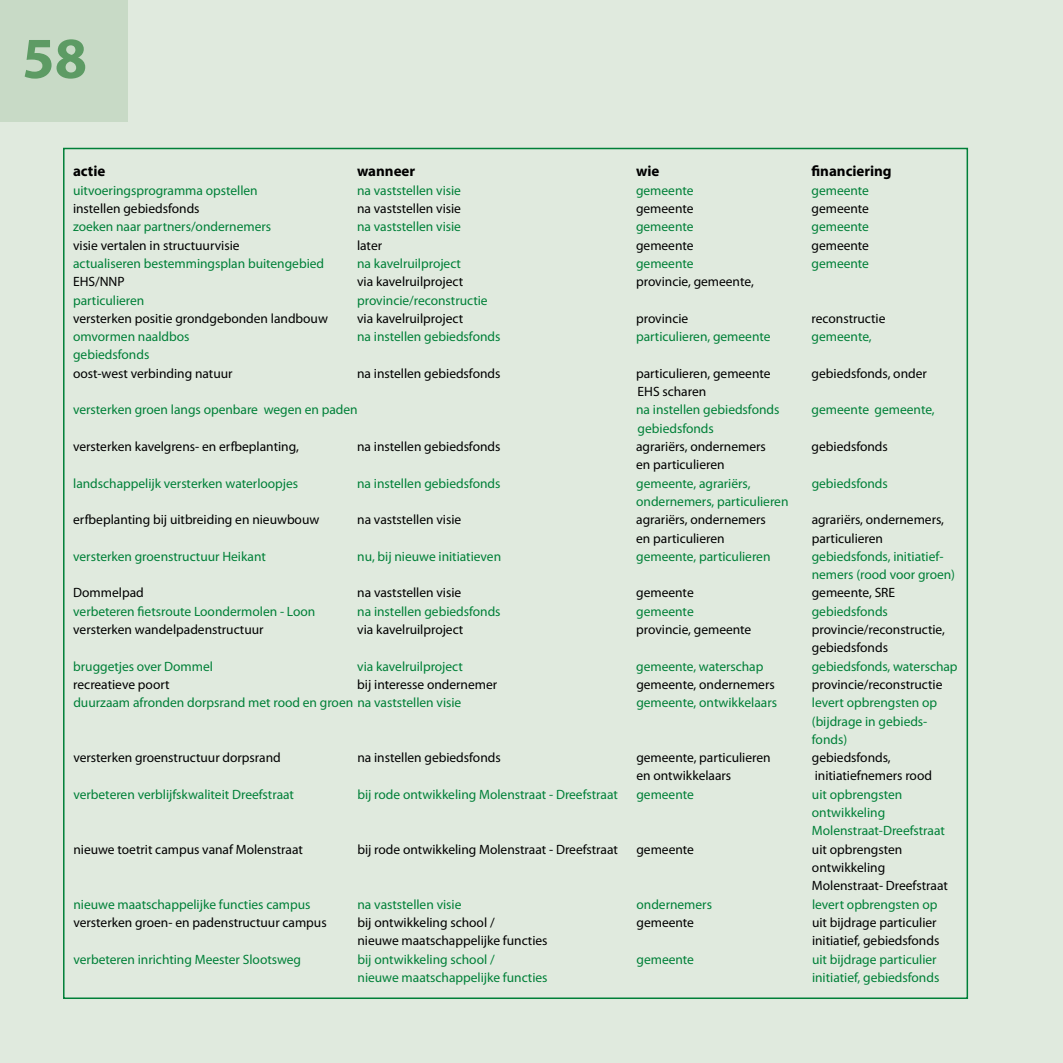
<style>
.page{position:relative;width:1063px;height:1063px;background:#e0eade}
.page>*{position:absolute;margin:0;border:0;box-sizing:border-box;transform-origin:0 0}
.t1{font:700 58.5px "Myriad Pro";color:#5d9b64}
.t2{font:700 15px "Myriad Pro";color:#000}
.t3{font:13.5px/18.3px "Myriad Pro";color:#008038}
.t4{font:13.5px/18.3px "Myriad Pro";color:#000}
</style>
<div class="page">
<div style="left:0;top:0;width:128px;height:122px;background:#c8dac6"></div>
<h1 class="t1" style="left:22px;top:20px;width:66px">58</h1>
<p class="t2" style="left:73px;top:162px;width:34px">actie</p>
<p class="t2" style="left:357px;top:162px;width:60px">wanneer</p>
<p class="t2" style="left:636px;top:162px;width:25px">wie</p>
<p class="t2" style="left:812px;top:162px;width:82px">financiering</p>
<p class="t3" style="left:73px;top:181px;width:186px">uitvoeringsprogramma opstellen</p>
<p class="t3" style="left:357px;top:181px;width:106px">na vaststellen visie</p>
<p class="t3" style="left:636px;top:181px;width:59px">gemeente</p>
<p class="t3" style="left:812px;top:181px;width:59px">gemeente</p>
<p class="t4" style="left:73px;top:199px;width:128px">instellen gebiedsfonds</p>
<p class="t4" style="left:357px;top:199px;width:106px">na vaststellen visie</p>
<p class="t4" style="left:636px;top:199px;width:59px">gemeente</p>
<p class="t4" style="left:812px;top:199px;width:59px">gemeente</p>
<p class="t3" style="left:73px;top:217px;width:200px">zoeken naar partners/ondernemers</p>
<p class="t3" style="left:357px;top:217px;width:106px">na vaststellen visie</p>
<p class="t3" style="left:636px;top:217px;width:59px">gemeente</p>
<p class="t3" style="left:812px;top:217px;width:59px">gemeente</p>
<p class="t4" style="left:73px;top:236px;width:168px">visie vertalen in structuurvisie</p>
<p class="t4" style="left:357px;top:236px;width:27px">later</p>
<p class="t4" style="left:636px;top:236px;width:59px">gemeente</p>
<p class="t4" style="left:812px;top:236px;width:59px">gemeente</p>
<p class="t3" style="left:73px;top:254px;width:253px">actualiseren bestemmingsplan buitengebied</p>
<p class="t3" style="left:357px;top:254px;width:105px">na kavelruilproject</p>
<p class="t3" style="left:636px;top:254px;width:59px">gemeente</p>
<p class="t3" style="left:812px;top:254px;width:59px">gemeente</p>
<p class="t4" style="left:73px;top:272px;width:53px">EHS/NNP</p>
<p class="t4" style="left:357px;top:272px;width:108px">via kavelruilproject</p>
<p class="t4" style="left:636px;top:272px;width:119px">provincie, gemeente,</p>
<p class="t3" style="left:73px;top:291px;width:73px">particulieren</p>
<p class="t3" style="left:357px;top:291px;width:132px">provincie/reconstructie</p>
<p class="t4" style="left:73px;top:309px;width:256px">versterken positie grondgebonden landbouw</p>
<p class="t4" style="left:357px;top:309px;width:108px">via kavelruilproject</p>
<p class="t4" style="left:636px;top:309px;width:54px">provincie</p>
<p class="t4" style="left:812px;top:309px;width:75px">reconstructie</p>
<p class="t3" style="left:73px;top:327px;width:118px">omvormen naaldbos</p>
<p class="t3" style="left:357px;top:327px;width:145px">na instellen gebiedsfonds</p>
<p class="t3" style="left:636px;top:327px;width:136px">particulieren, gemeente</p>
<p class="t3" style="left:812px;top:327px;width:62px">gemeente,</p>
<p class="t3" style="left:73px;top:346px;width:78px">gebiedsfonds</p>
<p class="t4" style="left:73px;top:364px;width:161px">oost-west verbinding natuur</p>
<p class="t4" style="left:357px;top:364px;width:145px">na instellen gebiedsfonds</p>
<p class="t4" style="left:636px;top:364px;width:136px">particulieren, gemeente</p>
<p class="t4" style="left:812px;top:364px;width:117px">gebiedsfonds, onder</p>
<p class="t4" style="left:638px;top:382px;width:70px">EHS scharen</p>
<p class="t3" style="left:73px;top:400px;width:286px">versterken groen langs openbare wegen en paden</p>
<p class="t3" style="left:636px;top:400px;width:145px">na instellen gebiedsfonds</p>
<p class="t3" style="left:812px;top:400px;width:125px">gemeente gemeente,</p>
<p class="t3" style="left:638px;top:419px;width:78px">gebiedsfonds</p>
<p class="t4" style="left:73px;top:437px;width:227px">versterken kavelgrens- en erfbeplanting,</p>
<p class="t4" style="left:357px;top:437px;width:145px">na instellen gebiedsfonds</p>
<p class="t4" style="left:636px;top:437px;width:131px">agrariërs, ondernemers</p>
<p class="t4" style="left:812px;top:437px;width:78px">gebiedsfonds</p>
<p class="t4" style="left:636px;top:455px;width:90px">en particulieren</p>
<p class="t3" style="left:73px;top:474px;width:227px">landschappelijk versterken waterloopjes</p>
<p class="t3" style="left:357px;top:474px;width:145px">na instellen gebiedsfonds</p>
<p class="t3" style="left:636px;top:474px;width:116px">gemeente, agrariërs,</p>
<p class="t3" style="left:812px;top:474px;width:78px">gebiedsfonds</p>
<p class="t3" style="left:636px;top:492px;width:154px">ondernemers, particulieren</p>
<p class="t4" style="left:73px;top:510px;width:248px">erfbeplanting bij uitbreiding en nieuwbouw</p>
<p class="t4" style="left:357px;top:510px;width:106px">na vaststellen visie</p>
<p class="t4" style="left:636px;top:510px;width:131px">agrariërs, ondernemers</p>
<p class="t4" style="left:812px;top:510px;width:134px">agrariërs, ondernemers,</p>
<p class="t4" style="left:636px;top:529px;width:90px">en particulieren</p>
<p class="t4" style="left:812px;top:529px;width:73px">particulieren</p>
<p class="t3" style="left:73px;top:547px;width:194px">versterken groenstructuur Heikant</p>
<p class="t3" style="left:357px;top:547px;width:145px">nu, bij nieuwe initiatieven</p>
<p class="t3" style="left:636px;top:547px;width:136px">gemeente, particulieren</p>
<p class="t3" style="left:812px;top:547px;width:145px">gebiedsfonds, initiatief&shy;nemers (rood voor groen)</p>
<p class="t4" style="left:73px;top:584px;width:72px">Dommelpad</p>
<p class="t4" style="left:357px;top:584px;width:106px">na vaststellen visie</p>
<p class="t4" style="left:636px;top:584px;width:59px">gemeente</p>
<p class="t4" style="left:812px;top:584px;width:85px">gemeente, SRE</p>
<p class="t3" style="left:73px;top:602px;width:244px">verbeteren fietsroute Loondermolen - Loon</p>
<p class="t3" style="left:357px;top:602px;width:145px">na instellen gebiedsfonds</p>
<p class="t3" style="left:636px;top:602px;width:59px">gemeente</p>
<p class="t3" style="left:812px;top:602px;width:78px">gebiedsfonds</p>
<p class="t4" style="left:73px;top:620px;width:192px">versterken wandelpadenstructuur</p>
<p class="t4" style="left:357px;top:620px;width:108px">via kavelruilproject</p>
<p class="t4" style="left:636px;top:620px;width:117px">provincie, gemeente</p>
<p class="t4" style="left:812px;top:620px;width:135px">provincie/reconstructie, gebiedsfonds</p>
<p class="t3" style="left:73px;top:657px;width:141px">bruggetjes over Dommel</p>
<p class="t3" style="left:357px;top:657px;width:107px">via kavelruilproject</p>
<p class="t3" style="left:636px;top:657px;width:129px">gemeente, waterschap</p>
<p class="t3" style="left:812px;top:657px;width:147px">gebiedsfonds, waterschap</p>
<p class="t4" style="left:73px;top:675px;width:98px">recreatieve poort</p>
<p class="t4" style="left:357px;top:675px;width:141px">bij interesse ondernemer</p>
<p class="t4" style="left:636px;top:675px;width:140px">gemeente, ondernemers</p>
<p class="t4" style="left:812px;top:675px;width:132px">provincie/reconstructie</p>
<p class="t3" style="left:73px;top:693px;width:390px">duurzaam afronden dorpsrand met rood en groen na vaststellen visie</p>
<p class="t3" style="left:636px;top:693px;width:142px">gemeente, ontwikkelaars</p>
<p class="t3" style="left:812px;top:693px;width:127px">levert opbrengsten op (bijdrage in gebieds&shy;fonds)</p>
<p class="t4" style="left:73px;top:748px;width:209px">versterken groenstructuur dorpsrand</p>
<p class="t4" style="left:357px;top:748px;width:145px">na instellen gebiedsfonds</p>
<p class="t4" style="left:636px;top:748px;width:136px">gemeente, particulieren</p>
<p class="t4" style="left:812px;top:748px;width:80px">gebiedsfonds,</p>
<p class="t4" style="left:636px;top:767px;width:96px">en ontwikkelaars</p>
<p class="t4" style="left:815px;top:767px;width:119px">initiatiefnemers rood</p>
<p class="t3" style="left:73px;top:785px;width:222px">verbeteren verblijfskwaliteit Dreefstraat</p>
<p class="t3" style="left:357px;top:785px;width:262px">bij rode ontwikkeling Molenstraat - Dreefstraat</p>
<p class="t3" style="left:636px;top:785px;width:59px">gemeente</p>
<p class="t3" style="left:812px;top:785px;width:135px">uit opbrengsten ontwikkeling<br>Molenstraat-Dreefstraat</p>
<p class="t4" style="left:73px;top:840px;width:231px">nieuwe toetrit campus vanaf Molenstraat</p>
<p class="t4" style="left:357px;top:840px;width:262px">bij rode ontwikkeling Molenstraat - Dreefstraat</p>
<p class="t4" style="left:636px;top:840px;width:59px">gemeente</p>
<p class="t4" style="left:812px;top:840px;width:137px">uit opbrengsten ontwikkeling<br>Molenstraat- Dreefstraat</p>
<p class="t3" style="left:73px;top:895px;width:239px">nieuwe maatschappelijke functies campus</p>
<p class="t3" style="left:357px;top:895px;width:106px">na vaststellen visie</p>
<p class="t3" style="left:636px;top:895px;width:77px">ondernemers</p>
<p class="t3" style="left:812px;top:895px;width:127px">levert opbrengsten op</p>
<p class="t4" style="left:74px;top:913px;width:255px">versterken groen- en padenstructuur campus</p>
<p class="t4" style="left:358px;top:913px;width:139px">bij ontwikkeling school /</p>
<p class="t4" style="left:637px;top:913px;width:59px">gemeente</p>
<p class="t4" style="left:812px;top:913px;width:126px">uit bijdrage particulier</p>
<p class="t4" style="left:358px;top:931px;width:192px">nieuwe maatschappelijke functies</p>
<p class="t4" style="left:812px;top:931px;width:129px">initiatief, gebiedsfonds</p>
<p class="t3" style="left:74px;top:950px;width:229px">verbeteren inrichting Meester Slootsweg</p>
<p class="t3" style="left:358px;top:950px;width:139px">bij ontwikkeling school /</p>
<p class="t3" style="left:637px;top:950px;width:59px">gemeente</p>
<p class="t3" style="left:812px;top:950px;width:126px">uit bijdrage particulier</p>
<p class="t3" style="left:358px;top:968px;width:192px">nieuwe maatschappelijke functies</p>
<p class="t3" style="left:812px;top:968px;width:129px">initiatief, gebiedsfonds</p>
</div>
